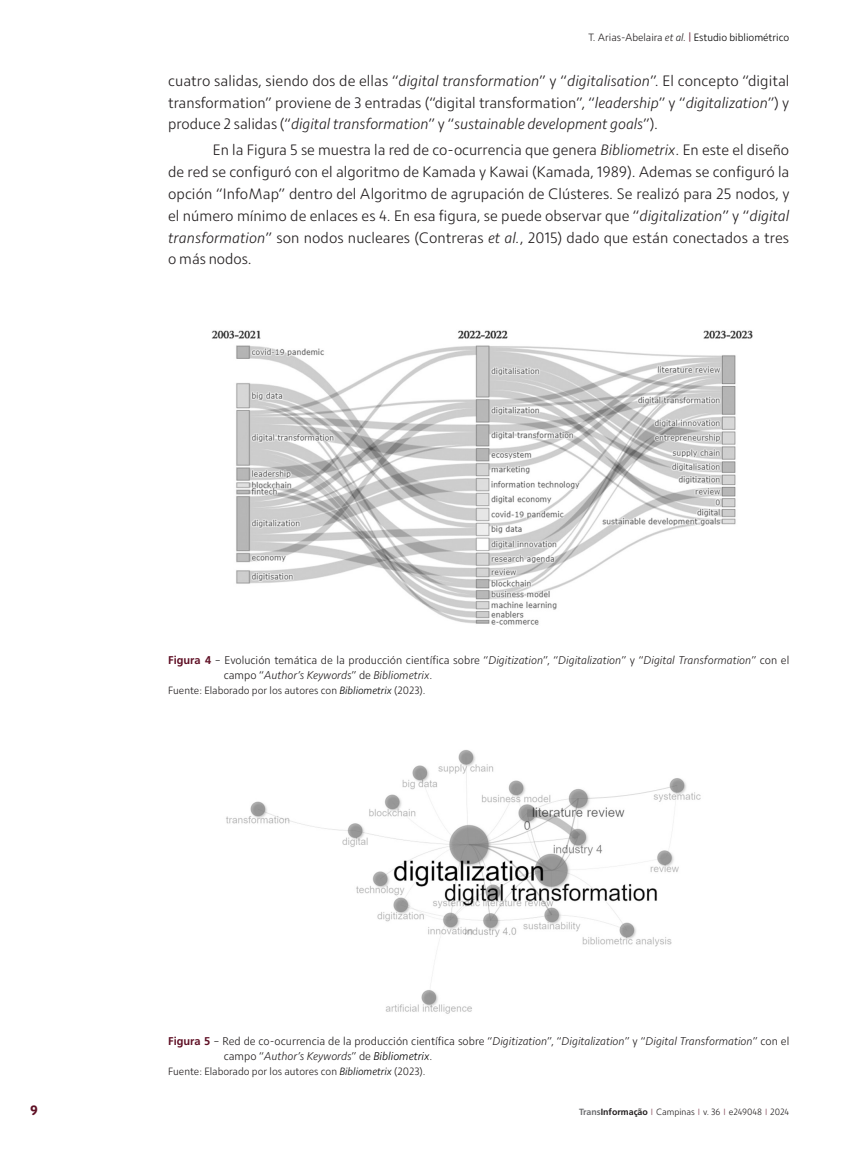
<style>
.page{position:relative;width:851px;height:1149px;background:#fff}
.page>*{position:absolute;margin:0;border:0;box-sizing:border-box;transform-origin:0 0}
.P1{font:300 15px/21.8px "Moniker Basic";color:#231f20;text-align:justify}
.t1{font:700 13.5px "Moniker Basic";color:#5f1025}
.FIGURAS_Cabeçalho{font:300 11.25px/15px "Moniker Basic";color:#231f20}
.FIGURAS_Cabeçalho-2{font:italic 300 11.25px/15px "Moniker Basic";color:#231f20}
.Figuras_Note{font:300 10.5px "Moniker Basic";color:#231f20}
.t2{font:300 10.5px "Moniker Basic";color:#000}
.t3{font:300 9px "Moniker Basic";color:#231f20}
.s1{color:#231f20}
.s2{font-style:italic;color:#231f20}
.s3{font-weight:500;font-size:10.05px;color:#7f4051}
.s4{font-style:italic}
.s5{font-family:"Frutiger LT Std";font-weight:700;font-style:normal;color:#5f1025}
.s6{font-style:normal}
.s7{font-style:italic;color:#000}
.s8{font-family:"Frutiger LT Std";font-weight:700;color:#5f1025}
.s9{font-family:"Frutiger LT Std";font-weight:700;color:#6c6d70}
.s10{font-family:"Frutiger LT Std";font-weight:700}
.s11{color:#7f4051}
</style>
<div class="page">
<img style="left:226px;top:750px;width:475px;height:264px">
<img style="left:211px;top:330px;width:542px;height:295px">
<p class="t2" style="left:588px;top:30px;width:202px"><span class="s1">T. Arias-Abelaira</span> <span class="s2">et al.</span> <span class="s3">|</span> Estudio bibliométrico</p>
<p class="P1" style="left:168px;top:69px;width:622px">cuatro salidas, siendo dos de ellas “<span class="s4">digital transformation</span>” y “<span class="s4">digitalisation</span>”. El concepto “digital transformation” proviene de 3 entradas (“digital transformation”, “<span class="s4">leadership</span>” y “<span class="s4">digitalization</span>”) y produce 2 salidas (“<span class="s4">digital transformation</span>” y “<span class="s4">sustainable development goals</span>”).</p>
<p class="P1" style="left:168px;top:139px;width:623px;text-indent:45px">En la Figura 5 se muestra la red de co-ocurrencia que genera <span class="s4">Bibliometrix</span>. En este el diseño de red se configuró con el algoritmo de Kamada y Kawai (Kamada, 1989). Ademas se configuró la opción “InfoMap” dentro del Algoritmo de agrupación de Clústeres. Se realizó para 25 nodos, y el número mínimo de enlaces es 4. En esa figura, se puede observar que “<span class="s4">digitalization</span>” y “<span class="s4">digital transformation</span>” son nodos nucleares (Contreras <span class="s4">et al.</span>, 2015) dado que están conectados a tres o más nodos.</p>
<p class="FIGURAS_Cabeçalho-2" style="left:224px;top:651px;width:567px;text-indent:-56px"><span class="s5">Figura 4</span> <span class="s6">– Evolución temática de la producción científica sobre “</span>Digitization<span class="s6">”, “</span>Digitalization<span class="s6">” y “</span>Digital Transformation<span class="s6">” con el campo “</span>Author’s Keywords<span class="s6">” de</span> Bibliometrix<span class="s6">.</span></p>
<p class="Figuras_Note" style="left:168px;top:683px;width:259px">Fuente: Elaborado por los autores con <span class="s7">Bibliometrix</span> (2023).</p>
<p class="FIGURAS_Cabeçalho" style="left:224px;top:1032px;width:567px;text-indent:-56px"><span class="s8">Figura 5</span> – Red de co-ocurrencia de la producción científica sobre “<span class="s4">Digitization</span>”, “<span class="s4">Digitalization</span>” y “<span class="s4">Digital Transformation</span>” con el campo “<span class="s4">Author’s Keywords</span>” de <span class="s7">Bibliometrix</span>.</p>
<p class="Figuras_Note" style="left:168px;top:1063px;width:259px">Fuente: Elaborado por los autores con <span class="s7">Bibliometrix</span> (2023).</p>
<p class="t1" style="left:30px;top:1100px;width:9px">9</p>
<p class="t3" style="left:579px;top:1105px;width:212px"><span class="s9">Trans</span><span class="s10">Informação</span> <span class="s11">I</span> Campinas <span class="s11">I</span> v. 36 <span class="s11">I</span> e249048 <span class="s11">I</span> 2024</p>
</div>
